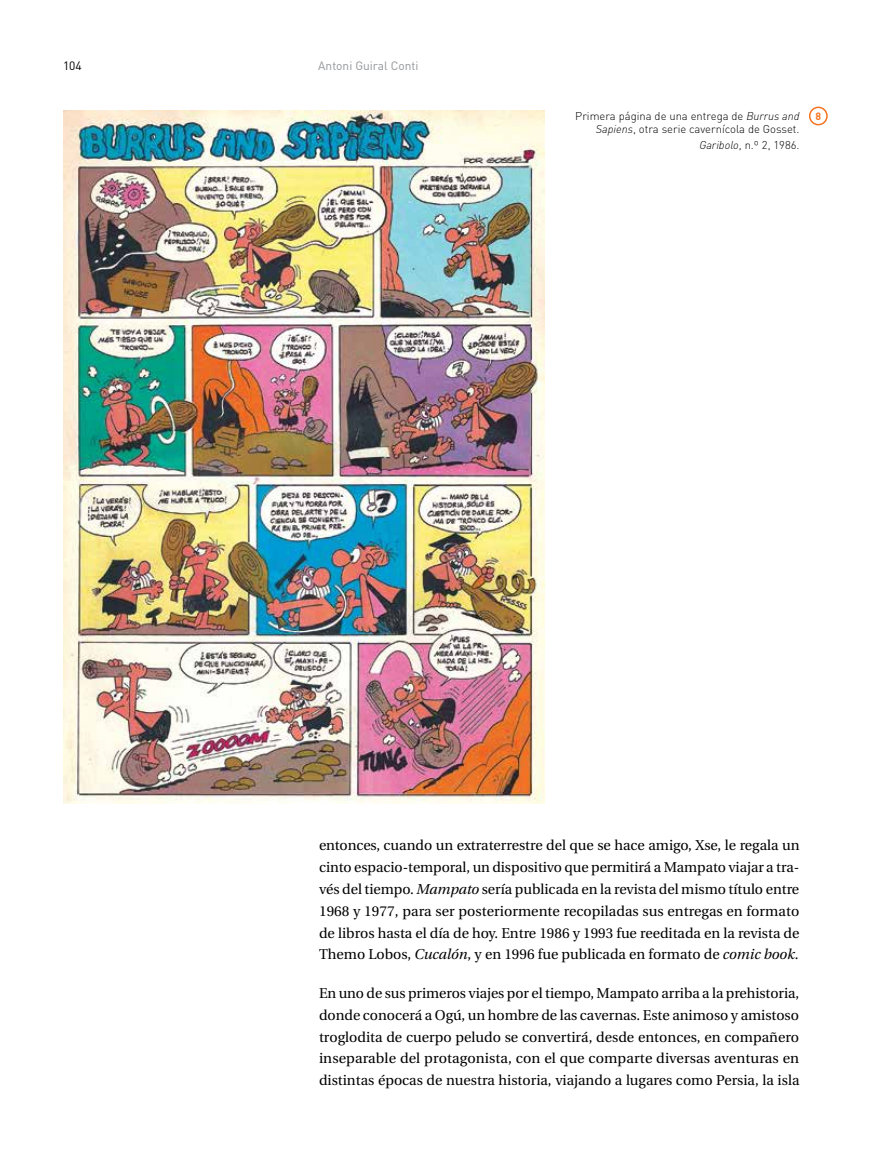
<style>
.page{position:relative;width:893px;height:1149px;background:#fff}
.page>*{position:absolute;margin:0;border:0;box-sizing:border-box;transform-origin:0 0}
.t1{font:14.25px/21.8px "Utopia";color:#000;text-align:justify}
.t2{font:12px "DIN";color:#939598}
.t3{font:12px "DIN";color:#000}
.t4{font:300 11.25px/13.5px "DIN";color:#000;text-align:right}
.t5{font:700 10.5px "DIN";color:#f47421}
.s1{font-style:italic}
</style>
<div class="page">
<img style="left:64px;top:111px;width:480px;height:692px">
<div style="left:809px;top:107px;width:19px;height:18px;border:1px solid #f47421;border-radius:50%"></div>
<p class="t3" style="left:63px;top:59px;width:20px">104</p>
<p class="t2" style="left:318px;top:59px;width:102px">Antoni Guiral Conti</p>
<p class="t4" style="left:575px;top:109px;width:226px">Primera página de una entrega de <span class="s1">Burrus and<br>Sapiens</span>, otra serie cavernícola de Gosset.</p>
<p class="t4" style="left:699px;top:138px;width:102px"><span class="s1">Garibolo</span>, n.º 2, 1986.</p>
<p class="t5" style="left:815px;top:109px;width:7px">8</p>
<p class="t1" style="left:319px;top:834px;width:482px">entonces, cuando un extraterrestre del que se hace amigo, Xse, le regala un cinto espacio-temporal, un dispositivo que permitirá a Mampato viajar a tra&shy;vés del tiempo. <span class="s1">Mampato</span> sería publicada en la revista del mismo título entre 1968 y 1977, para ser posteriormente recopiladas sus entregas en formato de libros hasta el día de hoy. Entre 1986 y 1993 fue reeditada en la revista de Themo Lobos, <span class="s1">Cucalón</span>, y en 1996 fue publicada en formato de <span class="s1">comic book</span>.</p>
<p class="t1" style="left:319px;top:982px;width:482px">En uno de sus primeros viajes por el tiempo, Mampato arriba a la prehistoria, donde conocerá a Ogú, un hombre de las cavernas. Este animoso y amistoso troglodita de cuerpo peludo se convertirá, desde entonces, en compañero inseparable del protagonista, con el que comparte diversas aventuras en distintas épocas de nuestra historia, viajando a lugares como Persia, la isla</p>
</div>
